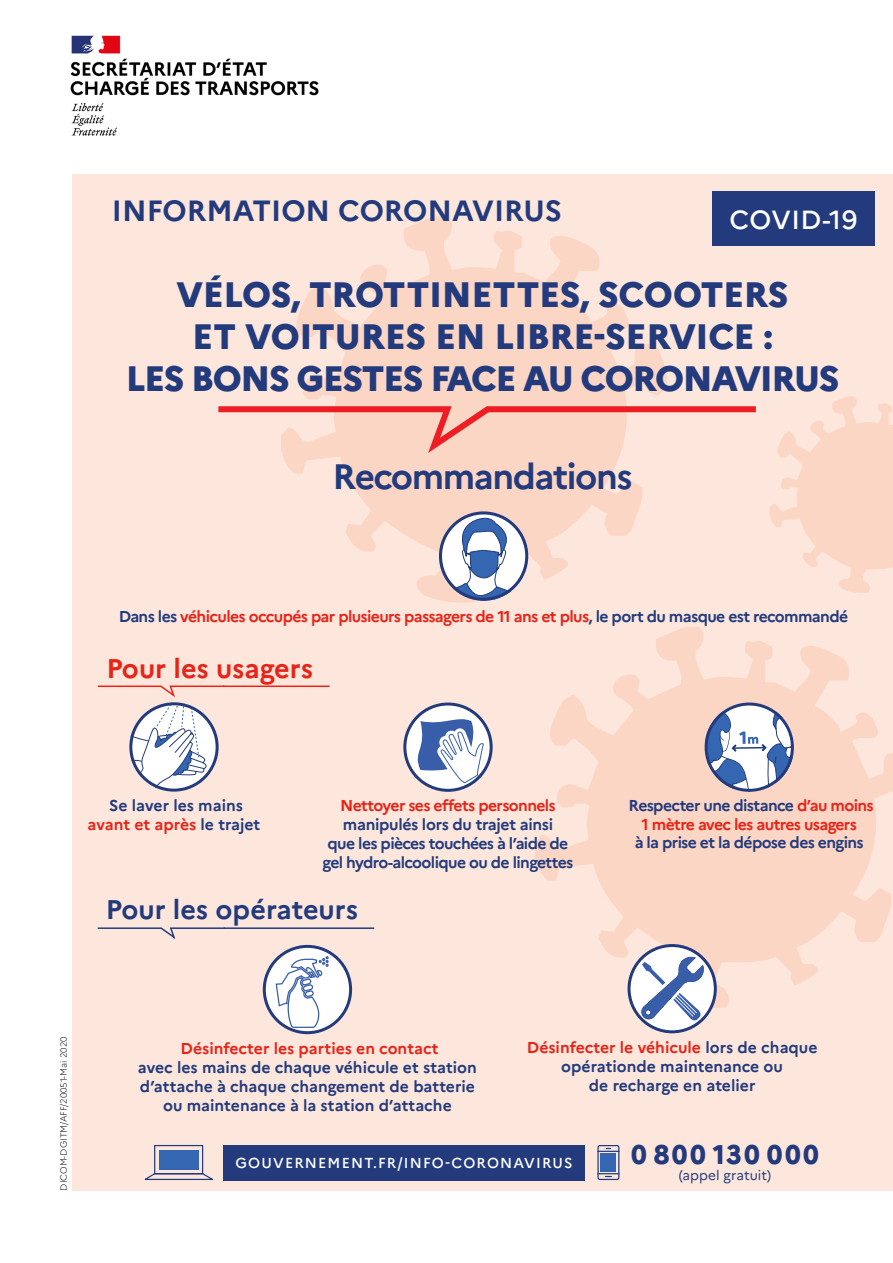
<style>
.page{position:relative;width:893px;height:1263px;background:#fff}
.page>*{position:absolute;margin:0;border:0;box-sizing:border-box;transform-origin:0 0}
.t1{font:800 35.25px "Marianne";letter-spacing:-.01em;color:#233b7d}
.t2{font:800 35.25px "Marianne";letter-spacing:-.04em;color:#233b7d}
.t3{font:700 35.25px "Marianne";letter-spacing:-.04em;color:#233b7d}
.t4{font:700 29.25px "Marianne";color:#233b7d}
.t5{font:700 27px "Marianne";color:#233b7d}
.t6{font:700 27px "Marianne";color:#e72419}
.t7{font:800 27px "Marianne";letter-spacing:.095em;color:#233b7d}
.t8{font:500 26.25px "Marianne";letter-spacing:.02em;color:#fff}
.t9{font:700 15.75px/18.9px "Marianne";letter-spacing:-.005em;color:#233b7d;text-align:center}
.t10{font:700 15.75px/18.9px "Marianne";letter-spacing:-.04em;color:#233b7d;text-align:center}
.t11{font:700 15.75px "Marianne";letter-spacing:-.04em;color:#e72419}
.t12{font:500 14.4px "Marianne";letter-spacing:.08em;color:#fff}
.t13{font:13.5px "Marianne";letter-spacing:.005em;color:#233b7d}
.t14{font:300 9px "Marianne";color:#231f20}
.s1{color:#233b7d}
.s2{color:#e72419}
</style>
<div class="page">
<img style="left:70px;top:35px;width:249px;height:101px">
<div style="left:72px;top:174px;width:821px;height:1017px;background:#fde7dc"></div>
<svg style="left:285px;top:217px;width:382px;height:386px;fill:#fcd6c5"></svg>
<svg style="left:770px;top:396px;width:123px;height:197px"></svg>
<svg style="left:535px;top:627px;width:358px;height:382px;fill:#fcd6c5"></svg>
<div style="left:712px;top:192px;width:163px;height:54px;background:#233b7d"></div>
<svg style="left:218px;top:403px;width:538px;height:58px"></svg>
<svg style="left:144px;top:1144px;width:69px;height:36px"></svg>
<div style="left:159px;top:1150px;width:40px;height:19px;background:#3566b1"></div>
<svg style="left:599px;top:1148px;width:18px;height:4px"></svg>
<div style="left:597px;top:1145px;width:22px;height:35px;border:1px solid #233b7d;border-radius:2px"></div>
<svg style="left:597px;top:1173px;width:22px;height:4px"></svg>
<div style="left:600px;top:1153px;width:16px;height:18px;background:#3566b1"></div>
<div style="left:223px;top:1145px;width:362px;height:35px;background:#233b7d"></div>
<svg style="left:97px;top:927px;width:127px;height:12px"></svg>
<hr style="left:224px;top:927px;width:150px;height:2px;background:#233b7d">
<hr style="left:223px;top:685px;width:107px;height:2px;background:#e72419">
<svg style="left:97px;top:685px;width:129px;height:104px"></svg>
<div style="left:129px;top:702px;width:90px;height:90px;border:3px solid #233b7d;border-radius:50%"></div>
<svg style="left:705px;top:703px;width:89px;height:89px;background:#bbc0d3"></svg>
<div style="left:705px;top:702px;width:89px;height:90px;border:3px solid #233b7d;border-radius:50%"></div>
<svg style="left:405px;top:704px;width:86px;height:86px"></svg>
<svg style="left:412px;top:715px;width:72px;height:68px;background:#b3c0dc"></svg>
<div style="left:403px;top:702px;width:90px;height:90px;border:3px solid #233b7d;border-radius:50%"></div>
<svg style="left:264px;top:946px;width:87px;height:87px;background:#e1e4ed"></svg>
<div style="left:263px;top:945px;width:89px;height:89px;border:3px solid #233b7d;border-radius:50%"></div>
<svg style="left:276px;top:956px;width:53px;height:72px;background:#dbe1ee"></svg>
<svg style="left:629px;top:945px;width:86px;height:87px;background:#dee1eb"></svg>
<div style="left:627px;top:944px;width:90px;height:89px;border:3px solid #233b7d;border-radius:50%"></div>
<svg style="left:641px;top:957px;width:63px;height:64px;background:#b6c3de"></svg>
<svg style="left:439px;top:518px;width:89px;height:83px;background:#bcc3d6"></svg>
<div style="left:439px;top:511px;width:89px;height:90px;border:3px solid #233b7d;border-radius:50%"></div>
<p class="t4" style="left:112px;top:193px;width:452px">INFORMATION CORONAVIRUS</p>
<p class="t8" style="left:729px;top:203px;width:130px">COVID-19</p>
<p class="t1" style="left:177px;top:272px;width:614px">VÉLOS, TROTTINETTES, SCOOTERS</p>
<p class="t1" style="left:192px;top:315px;width:582px">ET VOITURES EN LIBRE-SERVICE :</p>
<p class="t2" style="left:126px;top:357px;width:715px">LES BONS GESTES FACE AU CORONAVIRUS</p>
<p class="t3" style="left:333px;top:455px;width:302px">Recommandations</p>
<p class="t11" style="left:119px;top:607px;width:731px"><span class="s1">Dans les</span> véhicules occupés par plusieurs passagers de 11 ans et plus<span class="s1">, le port du masque est recommandé</span></p>
<p class="t6" style="left:106px;top:652px;width:208px">Pour les usagers</p>
<p class="t9" style="left:88px;top:796px;width:174px">Se laver les mains <span class="s2">avant et après</span> le trajet</p>
<p class="t10" style="left:628px;top:795px;width:247px">Respecter une distance <span class="s2">d’au moins<br>1 mètre avec les autres usagers<br></span>à la prise et la dépose des engins</p>
<p class="t10" style="left:323px;top:796px;width:252px"><span class="s2">Nettoyer ses effets personnels </span>manipulés lors du trajet ainsi<br>que les pièces touchées à l’aide de gel hydro-alcoolique ou de lingettes</p>
<p class="t5" style="left:106px;top:893px;width:254px">Pour les opérateurs</p>
<p class="t14" style="left:58px;top:1191px;width:156px;rotate:-90deg">DICOM-DGITM/AFF/20051-Mai 2020</p>
<p class="t9" style="left:138px;top:1039px;width:340px"><span class="s2">Désinfecter les parties en contact<br></span>avec les mains de chaque véhicule et station d’attache à chaque changement de batterie ou maintenance à la station d’attache</p>
<p class="t9" style="left:527px;top:1038px;width:292px"><span class="s2">Désinfecter le véhicule</span> lors de chaque opérationde maintenance ou<br>de recharge en atelier</p>
<p class="t12" style="left:235px;top:1154px;width:339px">GOUVERNEMENT.FR/INFO-CORONAVIRUS</p>
<p class="t7" style="left:631px;top:1138px;width:190px">0 800 130 000</p>
<p class="t13" style="left:679px;top:1167px;width:94px">(appel gratuit)</p>
</div>
